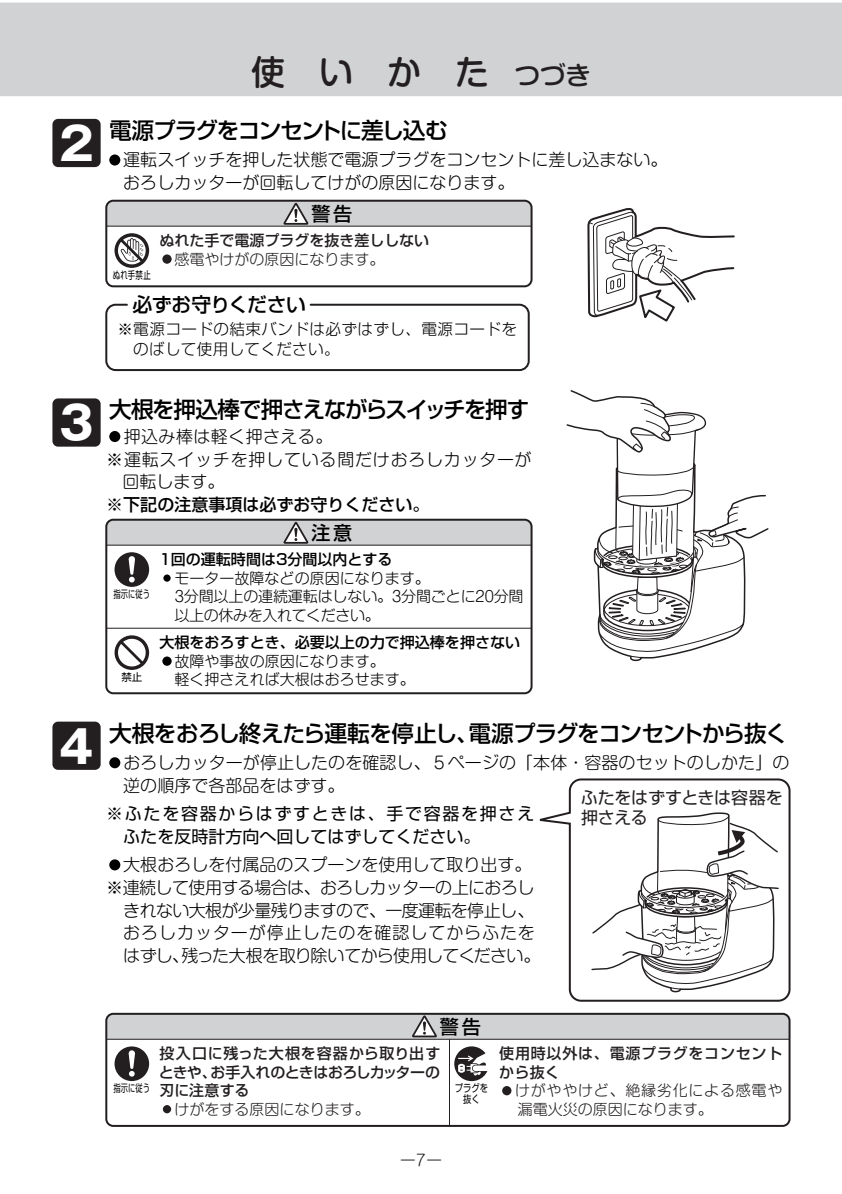
<style>
.page{position:relative;width:842px;height:1194px;background:#fff}
.page>*{position:absolute;margin:0;border:0;box-sizing:border-box;transform-origin:0 0}
.t1{font:700 45.4px "Gothic MB101 Pro";color:#fff}
.t2{font:500 34px "Shin M Go Pro";color:#231f20}
.t3{font:500 22.6px "Shin Go Pro";letter-spacing:-.055em;color:#000}
.t4{font:500 19.8px "Shin Go Pro";letter-spacing:-.03em;color:#000}
.t5{font:500 19px "Shin Go Pro";color:#000}
.t6{font:300 17px/22.6px "Shin M Go Pro";color:#000}
.t7{font:300 17px "Shin M Go Pro";letter-spacing:-.035em;color:#000}
.t8{font:17px/22.6px "Shin Go Pro";letter-spacing:.05em;color:#000}
.t9{font:300 17px "Shin M Go Pro";letter-spacing:-.04em;color:#000}
.t10{font:300 17px "Shin M Go Pro";letter-spacing:.045em;color:#000}
.t11{font:300 17px "Shin M Go Pro";letter-spacing:.055em;color:#000}
.t12{font:500 17px "Shin Go Pro";color:#000}
.t13{font:17px/19.8px "Shin Go Pro";letter-spacing:-.01em;color:#231f20}
.t14{font:300 17px "Shin M Go Pro";letter-spacing:.025em;color:#000}
.t15{font:300 15.6px/19.8px "Shin Go Pro";letter-spacing:.025em;color:#000}
.t16{font:300 15.6px "Shin M Go Pro";color:#231f20}
.t17{font:300 15px/18.4px "Shin M Go Pro";color:#000}
.t18{font:500 15px/18.4px "Shin Go Pro";color:#231f20;text-align:justify}
.t19{font:500 15px "Shin Go Pro";color:#000}
.t20{font:300 15px/18.4px "Shin M Go Pro";letter-spacing:.05em;color:#231f20}
.t21{font:300 15px "Shin M Go Pro";color:#231f20}
.t22{font:500 15px/18.4px "Shin Go Pro";letter-spacing:.05em;color:#231f20}
.t23{font:300 15px "Shin M Go Pro";letter-spacing:-.025em;color:#000}
.t24{font:10.6px "Shin Go Pro";letter-spacing:.045em;color:#000;scale:.7 1}
.t25{font:10.4px "Shin Go Pro";color:#000;scale:.7 1}
.t26{font:10.4px/10.8px "Shin Go Pro";color:#000;text-align:center;scale:.8 1}
.t27{font:10.4px "Shin Go Pro";color:#000}
.s1{font-size:25.6px}
</style>
<div class="page">
<div style="left:0;top:3px;width:842px;height:93px;background:#d1d2d4"></div>
<div style="left:52px;top:721px;width:49px;height:48px;background:#231f20"></div>
<svg style="left:105px;top:1013px;width:685px;height:113px"></svg>
<svg style="left:105px;top:303px;width:425px;height:67px"></svg>
<div style="left:52px;top:119px;width:49px;height:48px;background:#231f20"></div>
<div style="left:52px;top:398px;width:49px;height:48px;background:#231f20"></div>
<svg style="left:105px;top:199px;width:428px;height:89px"></svg>
<svg style="left:105px;top:518px;width:428px;height:177px"></svg>
<svg style="left:105px;top:627px;width:427px;height:2px"></svg>
<svg style="left:105px;top:519px;width:427px;height:27px"></svg>
<svg style="left:587px;top:208px;width:148px;height:112px"></svg>
<svg style="left:566px;top:390px;width:203px;height:272px"></svg>
<svg style="left:539px;top:778px;width:252px;height:222px"></svg>
<p class="t1" style="left:59px;top:106px;width:36px">2</p>
<p class="t2" style="left:251px;top:45px;width:341px">使　い　か　た<span class="s1">　つづき</span></p>
<p class="t3" style="left:109px;top:112px;width:340px">電源プラグをコンセントに差し込む</p>
<p class="t6" style="left:106px;top:147px;width:563px">●運転スイッチを押した状態で電源プラグをコンセントに差し込まない。　おろしカッターが回転してけがの原因になります。</p>
<p class="t5" style="left:311px;top:198px;width:42px">警告</p>
<p class="t24" style="left:113px;top:266px;width:56px">ぬれ手禁止</p>
<p class="t18" style="left:159px;top:229px;width:271px">ぬれた手で電源プラグを抜き差ししない</p>
<p class="t21" style="left:159px;top:247px;width:226px">●感電やけがの原因になります。</p>
<p class="t4" style="left:133px;top:288px;width:175px">必ずお守りください</p>
<p class="t15" style="left:133px;top:317px;width:385px;text-indent:-16px">※電源コードの結束バンドは必ずはずし、電源コードをのばして使用してください。</p>
<p class="t1" style="left:59px;top:385px;width:36px">3</p>
<p class="t1" style="left:59px;top:708px;width:36px">4</p>
<p class="t3" style="left:109px;top:391px;width:422px">大根を押込棒で押さえながらスイッチを押す</p>
<p class="t14" style="left:106px;top:423px;width:228px">●押込み棒は軽く押さえる。</p>
<p class="t10" style="left:106px;top:445px;width:427px">※運転スイッチを押している間だけおろしカッターが</p>
<p class="t6" style="left:123px;top:468px;width:104px">回転します。</p>
<p class="t12" style="left:106px;top:490px;width:325px">※下記の注意事項は必ずお守りください。</p>
<p class="t25" style="left:114px;top:585px;width:53px">指示に従う</p>
<p class="t27" style="left:121px;top:668px;width:22px">禁止</p>
<p class="t5" style="left:311px;top:517px;width:42px">注意</p>
<p class="t19" style="left:159px;top:547px;width:235px">1回の運転時間は3分間以内とする</p>
<p class="t17" style="left:159px;top:567px;width:272px">●モーター故障などの原因になります。</p>
<p class="t17" style="left:159px;top:585px;width:366px">　3分間以上の連続運転はしない。3分間ごとに20分間</p>
<p class="t23" style="left:175px;top:603px;width:207px">以上の休みを入れてください。</p>
<p class="t19" style="left:159px;top:630px;width:362px">大根をおろすとき、必要以上の力で押込棒を押さない</p>
<p class="t17" style="left:159px;top:650px;width:257px">●故障や事故の原因になります。<br>　軽く押さえれば大根はおろせます。</p>
<p class="t3" style="left:109px;top:714px;width:680px">大根をおろし終えたら運転を停止し、電源プラグをコンセントから抜く</p>
<p class="t6" style="left:123px;top:749px;width:667px;text-indent:-17px">●おろしカッターが停止したのを確認し、５ページの「本体・容器のセットのしかた」の逆の順序で各部品をはずす。</p>
<p class="t8" style="left:123px;top:800px;width:413px;text-indent:-17px">※ふたを容器からはずすときは、手で容器を押さえふたを反時計方向へ回してはずしてください。</p>
<p class="t6" style="left:106px;top:851px;width:427px">●大根おろしを付属品のスプーンを使用して取り出す。</p>
<p class="t7" style="left:106px;top:873px;width:430px">※連続して使用する場合は、おろしカッターの上におろし</p>
<p class="t7" style="left:123px;top:896px;width:413px">きれない大根が少量残りますので、一度運転を停止し、</p>
<p class="t11" style="left:123px;top:919px;width:413px">おろしカッターが停止したのを確認してからふたを</p>
<p class="t9" style="left:123px;top:941px;width:419px">はずし、残った大根を取り除いてから使用してください。</p>
<p class="t13" style="left:581px;top:785px;width:203px">ふたをはずすときは容器を押さえる</p>
<p class="t25" style="left:114px;top:1079px;width:53px">指示に従う</p>
<p class="t5" style="left:440px;top:1010px;width:42px">警告</p>
<p class="t18" style="left:159px;top:1042px;width:283px">投入口に残った大根を容器から取り出すときや、お手入れのときはおろしカッターの刃に注意する</p>
<p class="t21" style="left:159px;top:1096px;width:212px">●けがをする原因になります。</p>
<p class="t26" style="left:455px;top:1081px;width:43px">プラグを抜く</p>
<p class="t22" style="left:499px;top:1042px;width:285px">使用時以外は、電源プラグをコンセントから抜く</p>
<p class="t20" style="left:518px;top:1079px;width:266px;text-indent:-18px">●けがややけど、絶縁劣化による感電や漏電火災の原因になります。</p>
<p class="t16" style="left:400px;top:1146px;width:43px">ー７ー</p>
</div>
